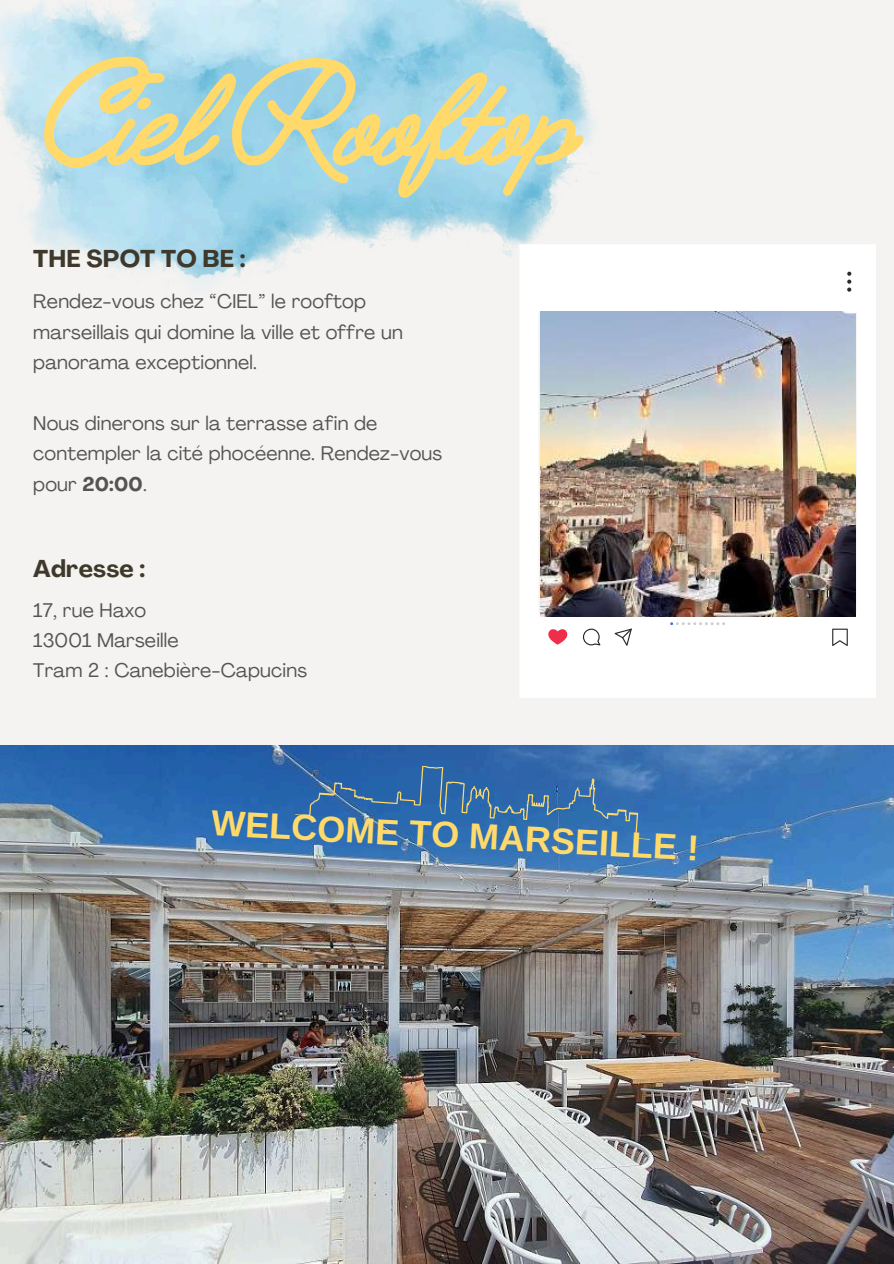
<style>
.page{position:relative;width:894px;height:1264px;background:#fff}
.page>*{position:absolute;margin:0;border:0;box-sizing:border-box;transform-origin:0 0}
.t1{font:700 150.45px "Jimmy Script";color:#ffda6b}
.t2{font:700 36px "Arimo";color:#ffda6b}
.t3{font:700 24px "Agrandir";letter-spacing:.01em;color:#3e392a}
.t4{font:19.5px/30.3px "Agrandir";letter-spacing:.01em;color:#545454}
.s1{font-weight:700}
</style>
<div class="page">
<div style="left:0;top:0;width:893px;height:1263px;background:#f4f3f1"></div>
<img style="left:0;top:745px;width:893px;height:518px">
<img style="left:0;top:0;width:595px;height:283px">
<svg style="left:295px;top:756px;width:359px;height:84px;background:#366dab"></svg>
<div style="left:519px;top:244px;width:356px;height:454px;background:#fff"></div>
<svg style="left:547px;top:628px;width:22px;height:17px"></svg>
<svg style="left:846px;top:271px;width:5px;height:21px"></svg>
<svg style="left:582px;top:628px;width:18px;height:17px"></svg>
<svg style="left:614px;top:628px;width:17px;height:18px"></svg>
<svg style="left:831px;top:628px;width:16px;height:18px"></svg>
<svg style="left:670px;top:622px;width:55px;height:3px"></svg>
<img style="left:540px;top:312px;width:315px;height:305px">
<h1 class="t1" style="left:44px;top:21px;width:535px">Ciel Rooftop</h1>
<p class="t3" style="left:33px;top:248px;width:214px">THE SPOT TO BE :</p>
<p class="t4" style="left:33px;top:288px;width:371px">Rendez-vous chez “CIEL” le rooftop marseillais qui domine la ville et offre un panorama exceptionnel.</p>
<p class="t4" style="left:33px;top:410px;width:410px">Nous dinerons sur la terrasse afin de contempler la cité phocéenne. Rendez-vous pour <span class="s1">20:00</span>.</p>
<p class="t3" style="left:33px;top:559px;width:113px">Adresse :</p>
<p class="t4" style="left:33px;top:596px;width:275px">17, rue Haxo<br>13001 Marseille<br>Tram 2 : Canebière-Capucins</p>
<h2 class="t2" style="left:212px;top:802px;width:489px;rotate:3deg">WELCOME TO MARSEILLE !</h2>
</div>
